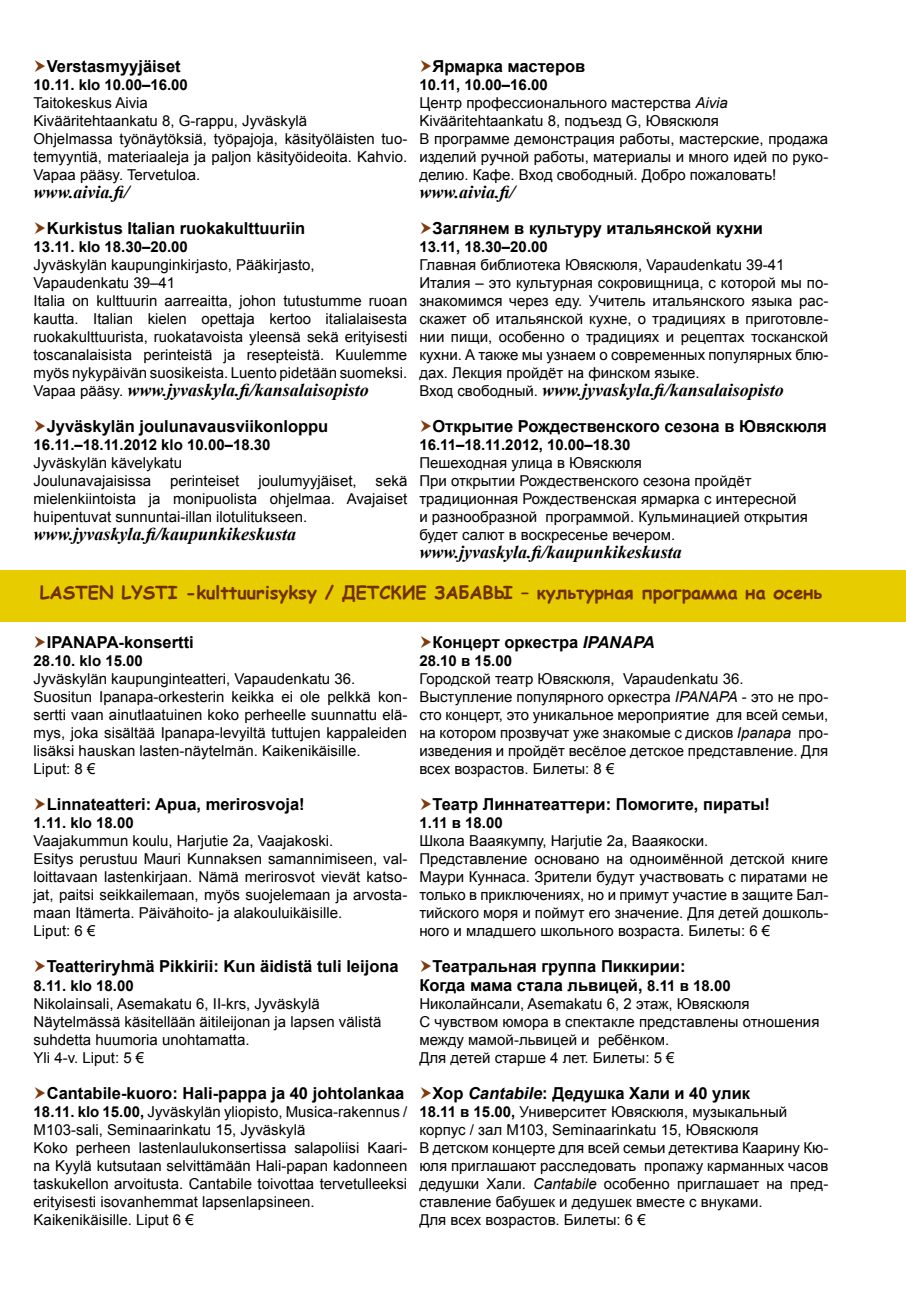
<style>
.page{position:relative;width:906px;height:1289px;background:#fff}
.page>*{position:absolute;margin:0;border:0;box-sizing:border-box;transform-origin:0 0}
.t1{font:italic 700 18px "Times New Roman";color:#000}
.t2{font:700 18px "Comic Sans MS";color:#7d3b0f}
.t3{font:700 16.5px/18px "Arial";color:#000}
.t4{font:15px/18px "Arial";color:#000}
.t5{font:700 15px "Arial";color:#000}
.s1{font-family:"Arial";font-weight:400;font-style:normal;font-size:15px}
.s2{font-weight:700}
.s3{font-style:italic}
.s4{font-size:15px}
</style>
<div class="page">
<hr style="left:0;top:55px;width:1px;height:51px;background:#e7cc00">
<div style="left:0;top:570px;width:906px;height:51px;background:#e7cc00"></div>
<p class="t3" style="left:47px;top:58px;width:135px">Verstasmyyjäiset</p>
<p class="t5" style="left:34px;top:75px;width:156px">10.11. klo 10.00–16.00</p>
<p class="t4" style="left:34px;top:94px;width:375px">Taitokeskus Aivia<br>Kivääritehtaankatu 8, G-rappu, Jyväskylä<br>Ohjelmassa työnäytöksiä, työpajoja, käsityöläisten tuo&shy;temyyntiä, materiaaleja ja paljon käsityöideoita. Kahvio.<br>Vapaa pääsy. Tervetuloa.</p>
<p class="t1" style="left:34px;top:179px;width:97px">www.aivia.fi/</p>
<p class="t3" style="left:47px;top:220px;width:260px">Kurkistus Italian ruokakulttuuriin</p>
<p class="t5" style="left:34px;top:237px;width:156px">13.11. klo 18.30–20.00</p>
<p class="t4" style="left:34px;top:256px;width:375px">Jyväskylän kaupunginkirjasto, Pääkirjasto, Vapaudenkatu 39–41<br>Italia on kulttuurin aarreaitta, johon tutustumme ruoan kautta. Italian kielen opettaja kertoo italialaisesta ruokakulttuurista, ruokatavoista yleensä sekä erityisesti toscanalaisista perinteistä ja resepteistä. Kuulemme myös nykypäivän suosikeista. Luento pidetään suomeksi.</p>
<p class="t1" style="left:34px;top:377px;width:337px"><span class="s1">Vapaa pääsy.</span> www.jyvaskyla.fi/kansalaisopisto</p>
<p class="t3" style="left:432px;top:58px;width:154px">Ярмарка мастеров</p>
<p class="t4" style="left:419px;top:76px;width:410px"><span class="s2">10.11, 10.00–16.00<br></span>Центр профессионального мастерства <span class="s3">Aivia </span>Kivääritehtaankatu 8, подъезд G, Ювяскюля<br>В программе демонстрация работы, мастерские, продажа изделий ручной работы, материалы и много идей по руко&shy;делию. Кафе. Вход свободный. Добро пожаловать!</p>
<p class="t1" style="left:419px;top:179px;width:97px">www.aivia.fi/</p>
<p class="t3" style="left:432px;top:220px;width:332px">Заглянем в культуру итальянской кухни</p>
<p class="t5" style="left:419px;top:237px;width:130px">13.11, 18.30–20.00</p>
<p class="t4" style="left:419px;top:256px;width:410px">Главная библиотека Ювяскюля, Vapaudenkatu 39-41<br>Италия – это культурная сокровищница, с которой мы по&shy;знакомимся через еду. Учитель итальянского языка рас&shy;скажет об итальянской кухне, о традициях в приготовле&shy;нии пищи, особенно о традициях и рецептах тосканской кухни. А также мы узнаем о современных популярных блю&shy;дах. Лекция пройдёт на финском языке.</p>
<p class="t1" style="left:419px;top:377px;width:366px"><span class="s1">Вход свободный.</span> www.jyvaskyla.fi/kansalaisopisto</p>
<p class="t3" style="left:432px;top:418px;width:396px">Открытие Рождественского сезона в Ювяскюля</p>
<p class="t5" style="left:419px;top:435px;width:213px">16.11–18.11.2012, 10.00–18.30</p>
<p class="t4" style="left:419px;top:454px;width:390px">Пешеходная улица в Ювяскюля<br>При открытии Рождественского сезона пройдёт традиционная Рождественская ярмарка с интересной и разнообразной программой. Кульминацией открытия будет салют в воскресенье вечером.</p>
<p class="t1" style="left:419px;top:539px;width:264px">www.jyvaskyla.fi/kaupunkikeskusta</p>
<p class="t2" style="left:40px;top:579px;width:784px">LASTEN LYSTI -kulttuurisyksy / ДЕТСКИЕ ЗАБАВЫ – культурная программа на осень</p>
<p class="t3" style="left:47px;top:634px;width:148px">IPANAPA-konsertti</p>
<p class="t5" style="left:34px;top:651px;width:111px">28.10. klo 15.00</p>
<p class="t4" style="left:34px;top:670px;width:375px">Jyväskylän kaupunginteatteri, Vapaudenkatu 36.<br>Suositun Ipanapa-orkesterin keikka ei ole pelkkä kon&shy;sertti vaan ainutlaatuinen koko perheelle suunnattu elä&shy;mys, joka sisältää Ipanapa-levyiltä tuttujen kappaleiden lisäksi hauskan lasten-näytelmän. Kaikenikäisille.<br>Liput: 8 €</p>
<p class="t3" style="left:47px;top:418px;width:283px">Jyväskylän joulunavausviikonloppu</p>
<p class="t5" style="left:34px;top:435px;width:238px">16.11.–18.11.2012 klo 10.00–18.30</p>
<p class="t4" style="left:34px;top:454px;width:150px">Jyväskylän kävelykatu<br>Joulunavajaisissa</p>
<p class="t4" style="left:34px;top:472px;width:375px;text-align:justify;text-indent:342px">sekä mielenkiintoista ja monipuolista ohjelmaa. Avajaiset huipentuvat sunnuntai-illan ilotulitukseen.</p>
<p class="t1" style="left:34px;top:521px;width:264px">www.jyvaskyla.fi/kaupunkikeskusta</p>
<p class="t4" style="left:170px;top:472px;width:71px">perinteiset</p>
<p class="t4" style="left:258px;top:472px;width:100px">joulumyyjäiset,</p>
<p class="t3" style="left:432px;top:634px;width:224px">Концерт оркестра <span class="s3">IPANAPA</span></p>
<p class="t5" style="left:419px;top:651px;width:94px">28.10 в 15.00</p>
<p class="t4" style="left:419px;top:670px;width:410px">Городской театр Ювяскюля, Vapaudenkatu 36.<br>Выступление популярного оркестра <span class="s3">IPANAPA</span> - это не про&shy;сто концерт, это уникальное мероприятие для всей семьи, на котором прозвучат уже знакомые с дисков <span class="s3">Ipanapa</span> про&shy;изведения и пройдёт весёлое детское представление. Для всех возрастов. Билеты: 8 €</p>
<p class="t3" style="left:47px;top:796px;width:259px">Linnateatteri: Apua, merirosvoja!</p>
<p class="t5" style="left:34px;top:813px;width:102px">1.11. klo 18.00</p>
<p class="t4" style="left:34px;top:832px;width:375px">Vaajakummun koulu, Harjutie 2a, Vaajakoski.<br>Esitys perustuu Mauri Kunnaksen samannimiseen, val&shy;loittavaan lastenkirjaan. Nämä merirosvot vievät katso&shy;jat, paitsi seikkailemaan, myös suojelemaan ja arvosta&shy;maan Itämerta. Päivähoito- ja alakouluikäisille.<br>Liput: 6 €</p>
<p class="t3" style="left:47px;top:958px;width:353px">Teatteriryhmä Pikkirii: Kun äidistä tuli leijona</p>
<p class="t5" style="left:34px;top:975px;width:102px">8.11. klo 18.00</p>
<p class="t4" style="left:34px;top:994px;width:349px">Nikolainsali, Asemakatu 6, II-krs, Jyväskylä Näytelmässä käsitellään äitileijonan ja lapsen välistä suhdetta huumoria unohtamatta.<br>Yli 4-v. Liput: 5 €</p>
<p class="t3" style="left:47px;top:1084px;width:359px">Cantabile-kuoro: Hali-pappa ja 40 johtolankaa</p>
<p class="t4" style="left:34px;top:1102px;width:375px"><span class="s2">18.11. klo 15.00,</span> Jyväskylän yliopisto, Musica-rakennus / M103-sali, Seminaarinkatu 15, Jyväskylä<br>Koko perheen lastenlaulukonsertissa salapoliisi Kaari&shy;na Kyylä kutsutaan selvittämään Hali-papan kadonneen taskukellon arvoitusta. Cantabile toivottaa tervetulleeksi erityisesti isovanhemmat lapsenlapsineen.<br>Kaikenikäisille. Liput 6 €</p>
<p class="t3" style="left:432px;top:796px;width:339px">Театр Линнатеаттери: Помогите, пираты!</p>
<p class="t5" style="left:419px;top:813px;width:85px">1.11 в 18.00</p>
<p class="t4" style="left:419px;top:832px;width:410px">Школа Вааякумпу, Harjutie 2a, Вааякоски.<br>Представление основано на одноимённой детской книге Маури Куннаса. Зрители будут участвовать с пиратами не только в приключениях, но и примут участие в защите Бал&shy;тийского моря и поймут его значение. Для детей дошколь&shy;ного и младшего школьного возраста. Билеты: 6 €</p>
<p class="t3" style="left:419px;top:958px;width:313px;text-indent:13px">Театральная группа Пиккирии:<br>Когда мама стала львицей, <span class="s4">8.11 в 18.00</span></p>
<p class="t4" style="left:419px;top:994px;width:401px">Николайнсали, Asemakatu 6, 2 этаж, Ювяскюля<br>С чувством юмора в спектакле представлены отношения между мамой-львицей и ребёнком.<br>Для детей старше 4 лет. Билеты: 5 €</p>
<p class="t3" style="left:432px;top:1084px;width:319px">Хор <span class="s3">Cantabile</span>: Дедушка Хали и 40 улик</p>
<p class="t4" style="left:419px;top:1102px;width:410px"><span class="s2">18.11 в 15.00,</span> Университет Ювяскюля, музыкальный корпус / зал M103, Seminaarinkatu 15, Ювяскюля<br>В детском концерте для всей семьи детектива Каарину Кю&shy;юля приглашают расследовать пропажу карманных часов дедушки Хали. <span class="s3">Cantabile</span> особенно приглашает на пред&shy;ставление бабушек и дедушек вместе с внуками.<br>Для всех возрастов. Билеты: 6 €</p>
</div>
